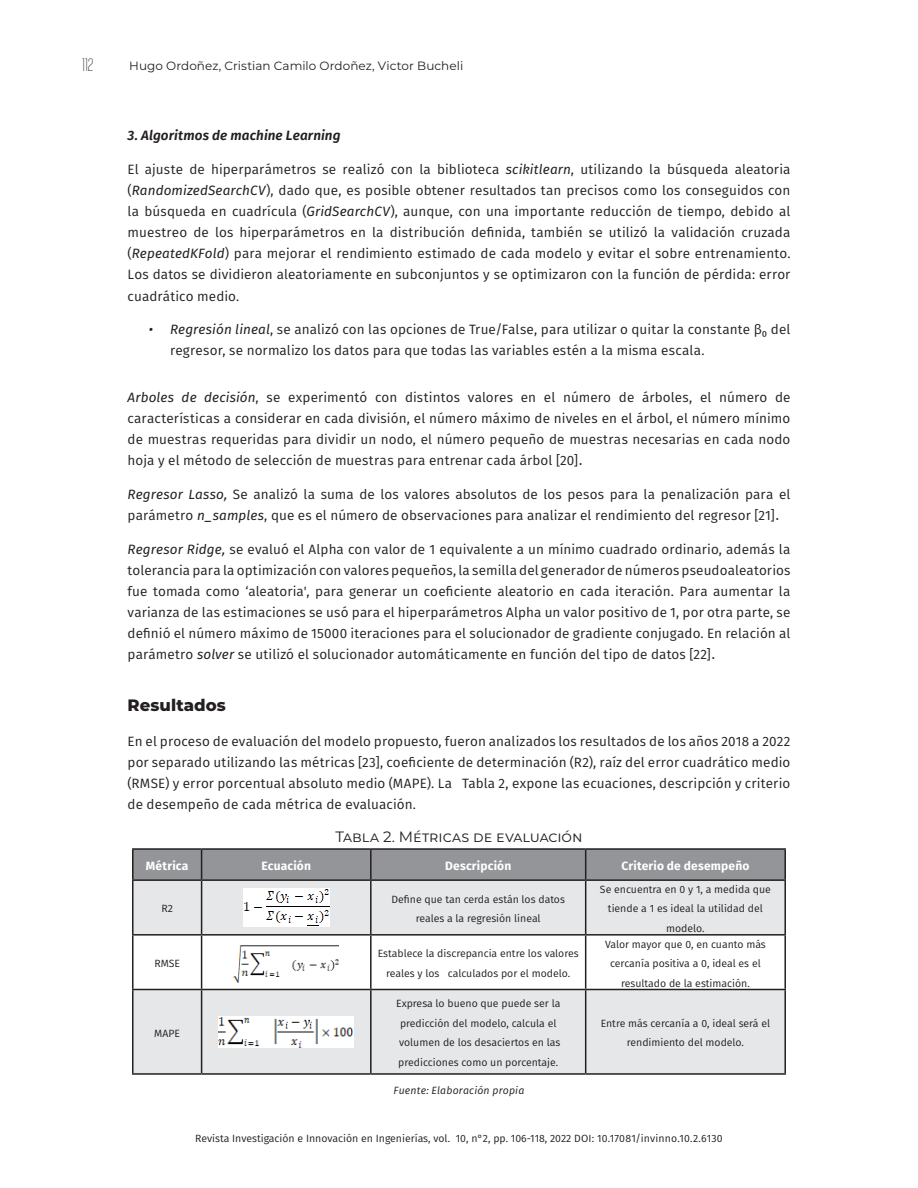
<style>
.page{position:relative;width:918px;height:1188px;background:#fff}
.page>*{position:absolute;margin:0;border:0;box-sizing:border-box;transform-origin:0 0}
.t1{font:300 18px "Canter";color:#231f20}
.Title_1_-_16pts{font:800 16.5px "Montserrat";letter-spacing:.005em;color:#231f20}
.Table_-_Title{font:15px "Montserrat";color:#231f20}
.BT_-_1st_Line{font:13.5px/21px "Fira Sans";letter-spacing:.01em;color:#231f20;text-align:justify}
.BT_-_1st_Line-2{font:italic 600 13.5px "Fira Sans";letter-spacing:.01em;color:#231f20}
.t2{font:12px "Montserrat";letter-spacing:.005em;color:#231f20}
.Table_-_Header{font:700 12px "Fira Sans";letter-spacing:.015em;color:#fff}
.Table_-_Body_Text{font:10.5px/19.5px "Fira Sans";color:#231f20;text-align:center}
.Table_-_Source{font:italic 10.5px "Fira Sans";letter-spacing:.015em;color:#231f20}
.s1{font-style:italic}
.s2{font-family:"Times New Roman";font-size:18px}
</style>
<div class="page">
<svg style="left:134px;top:881px;width:650px;height:192px;fill:#e6e7e9"></svg>
<hr style="left:132px;top:848px;width:70px;height:2px;background:#231f20">
<hr style="left:202px;top:848px;width:169px;height:2px;background:#231f20">
<hr style="left:371px;top:848px;width:215px;height:2px;background:#231f20">
<hr style="left:586px;top:848px;width:200px;height:2px;background:#231f20">
<hr style="left:132px;top:879px;width:70px;height:2px;background:#231f20">
<hr style="left:202px;top:879px;width:169px;height:2px;background:#231f20">
<hr style="left:371px;top:879px;width:215px;height:2px;background:#231f20">
<hr style="left:586px;top:879px;width:200px;height:2px;background:#231f20">
<hr style="left:132px;top:934px;width:70px;height:2px;background:#231f20">
<hr style="left:202px;top:934px;width:169px;height:2px;background:#231f20">
<hr style="left:371px;top:934px;width:215px;height:2px;background:#231f20">
<hr style="left:586px;top:934px;width:200px;height:2px;background:#231f20">
<hr style="left:132px;top:989px;width:70px;height:1px;background:#231f20">
<hr style="left:202px;top:989px;width:169px;height:1px;background:#231f20">
<hr style="left:371px;top:989px;width:215px;height:1px;background:#231f20">
<hr style="left:586px;top:989px;width:200px;height:1px;background:#231f20">
<hr style="left:132px;top:1073px;width:70px;height:2px;background:#231f20">
<hr style="left:202px;top:1073px;width:169px;height:2px;background:#231f20">
<hr style="left:371px;top:1073px;width:215px;height:2px;background:#231f20">
<hr style="left:586px;top:1073px;width:200px;height:2px;background:#231f20">
<hr style="left:132px;top:850px;width:2px;height:29px;background:#231f20">
<hr style="left:132px;top:881px;width:2px;height:53px;background:#231f20">
<hr style="left:132px;top:936px;width:2px;height:53px;background:#231f20">
<hr style="left:132px;top:990px;width:2px;height:83px;background:#231f20">
<svg style="left:133px;top:849px;width:652px;height:31px;background:#8d8e91"></svg>
<hr style="left:784px;top:850px;width:2px;height:29px;background:#231f20">
<hr style="left:201px;top:881px;width:1px;height:53px;background:#231f20">
<hr style="left:370px;top:881px;width:2px;height:53px;background:#231f20">
<hr style="left:585px;top:881px;width:1px;height:53px;background:#231f20">
<hr style="left:784px;top:881px;width:2px;height:53px;background:#231f20">
<hr style="left:201px;top:936px;width:1px;height:53px;background:#231f20">
<hr style="left:370px;top:936px;width:2px;height:53px;background:#231f20">
<hr style="left:585px;top:936px;width:1px;height:53px;background:#231f20">
<hr style="left:784px;top:936px;width:2px;height:53px;background:#231f20">
<hr style="left:201px;top:990px;width:1px;height:83px;background:#231f20">
<hr style="left:370px;top:990px;width:2px;height:83px;background:#231f20">
<hr style="left:585px;top:990px;width:1px;height:83px;background:#231f20">
<hr style="left:784px;top:990px;width:2px;height:83px;background:#231f20">
<img style="left:243px;top:888px;width:86px;height:39px">
<img style="left:234px;top:942px;width:105px;height:41px">
<img style="left:219px;top:1016px;width:135px;height:31px">
<h1 class="t1" style="left:82px;top:56px;width:13px">112</h1>
<p class="t2" style="left:129px;top:57px;width:335px">Hugo Ordoñez, Cristian Camilo Ordoñez, Victor Bucheli</p>
<p class="BT_-_1st_Line-2" style="left:128px;top:124px;width:215px">3. Algoritmos de machine Learning</p>
<p class="BT_-_1st_Line" style="left:128px;top:158px;width:664px">El ajuste de hiperparámetros se realizó con la biblioteca <span class="s1">scikitlearn</span>, utilizando la búsqueda aleatoria (<span class="s1">RandomizedSearchCV</span>), dado que, es posible obtener resultados tan precisos como los conseguidos con la búsqueda en cuadrícula (<span class="s1">GridSearchCV</span>), aunque, con una importante reducción de tiempo, debido al muestreo de los hiperparámetros en la distribución definida, también se utilizó la validación cruzada (<span class="s1">RepeatedKFold</span>) para mejorar el rendimiento estimado de cada modelo y evitar el sobre entrenamiento.<br>Los datos se dividieron aleatoriamente en subconjuntos y se optimizaron con la función de pérdida: error cuadrático medio.</p>
<p class="BT_-_1st_Line" style="left:170px;top:319px;width:622px;text-indent:-21px"><span class="s1">• Regresión lineal</span>, se analizó con las opciones de True/False, para utilizar o quitar la constante β₀ del regresor, se normalizo los datos para que todas las variables estén a la misma escala.</p>
<p class="BT_-_1st_Line" style="left:128px;top:387px;width:664px"><span class="s1">Arboles de decisión</span>, se experimentó con distintos valores en el número de árboles, el número de características a considerar en cada división, el número máximo de niveles en el árbol, el número mínimo de muestras requeridas para dividir un nodo, el número pequeño de muestras necesarias en cada nodo hoja y el método de selección de muestras para entrenar cada árbol [20]<span class="s2">.</span></p>
<p class="BT_-_1st_Line" style="left:128px;top:483px;width:664px"><span class="s1">Regresor Lasso,</span> Se analizó la suma de los valores absolutos de los pesos para la penalización para el parámetro <span class="s1">n_samples</span>, que es el número de observaciones para analizar el rendimiento del regresor [21]<span class="s2">.</span></p>
<p class="BT_-_1st_Line" style="left:128px;top:538px;width:664px"><span class="s1">Regresor Ridge,</span> se evaluó el Alpha con valor de 1 equivalente a un mínimo cuadrado ordinario, además la tolerancia para la optimización con valores pequeños, la semilla del generador de números pseudoaleatorios fue tomada como ‘aleatoria', para generar un coeficiente aleatorio en cada iteración. Para aumentar la varianza de las estimaciones se usó para el hiperparámetros Alpha un valor positivo de 1, por otra parte, se definió el número máximo de 15000 iteraciones para el solucionador de gradiente conjugado. En relación al parámetro <span class="s1">solver</span> se utilizó el solucionador automáticamente en función del tipo de datos [22]<span class="s2">.</span></p>
<p class="Title_1_-_16pts" style="left:128px;top:693px;width:100px">Resultados</p>
<p class="BT_-_1st_Line" style="left:128px;top:730px;width:664px">En el proceso de evaluación del modelo propuesto, fueron analizados los resultados de los años 2018 a 2022 por separado utilizando las métricas [23], coeficiente de determinación (R2), raíz del error cuadrático medio (RMSE) y error porcentual absoluto medio (MAPE). La Tabla 2, expone las ecuaciones, descripción y criterio de desempeño de cada métrica de evaluación.</p>
<p class="Table_-_Title" style="left:335px;top:827px;width:249px">Tabla 2. Métricas de evaluación</p>
<p class="Table_-_Header" style="left:146px;top:856px;width:44px">Métrica</p>
<p class="Table_-_Header" style="left:261px;top:856px;width:51px">Ecuación</p>
<p class="Table_-_Header" style="left:445px;top:856px;width:68px">Descripción</p>
<p class="Table_-_Header" style="left:621px;top:856px;width:130px">Criterio de desempeño</p>
<p class="Table_-_Body_Text" style="left:161px;top:899px;width:13px">R2</p>
<p class="Table_-_Body_Text" style="left:392px;top:889px;width:175px">Define que tan cerda están los datos reales a la regresión lineal</p>
<p class="Table_-_Body_Text" style="left:600px;top:879px;width:172px">Se encuentra en 0 y 1, a medida que tiende a 1 es ideal la utilidad del modelo.</p>
<p class="Table_-_Body_Text" style="left:154px;top:953px;width:27px">RMSE</p>
<p class="Table_-_Body_Text" style="left:378px;top:944px;width:202px">Establece la discrepancia entre los valores reales y los calculados por el modelo.</p>
<p class="Table_-_Body_Text" style="left:605px;top:934px;width:162px">Valor mayor que 0, en cuanto más cercanía positiva a 0, ideal es el resultado de la estimación.</p>
<p class="Table_-_Body_Text" style="left:154px;top:1023px;width:27px">MAPE</p>
<p class="Table_-_Body_Text" style="left:396px;top:994px;width:166px">Expresa lo bueno que puede ser la predicción del modelo, calcula el</p>
<p class="Table_-_Body_Text" style="left:398px;top:1033px;width:163px;text-align:left">volumen de los desaciertos en las predicciones como un porcentaje.</p>
<p class="Table_-_Source" style="left:394px;top:1083px;width:132px">Fuente: Elaboración propia</p>
<p class="Table_-_Body_Text" style="left:601px;top:1013px;width:171px">Entre más cercanía a 0, ideal será el rendimiento del modelo.</p>
<p class="Table_-_Body_Text" style="left:195px;top:1128px;width:529px">Revista Investigación e Innovación en Ingenierías, vol. 10, n°2, pp. 106-118, 2022 DOI: 10.17081/invinno.10.2.6130</p>
</div>
